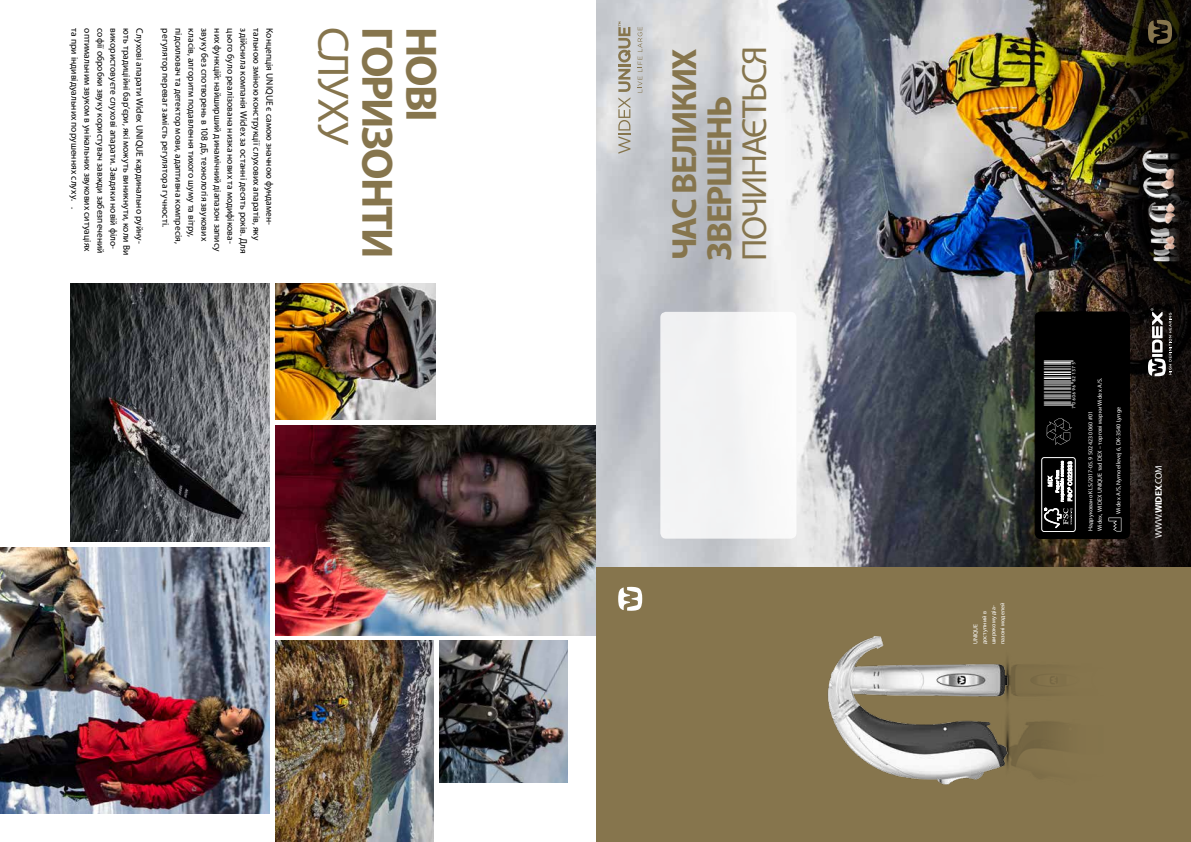
<style>
.page{position:relative;width:1191px;height:842px;background:#fff}
.page>*{position:absolute;margin:0;border:0;box-sizing:border-box;transform-origin:0 0}
.t1{font:700 44px "Myriad Pro";letter-spacing:-.045em;color:#86754d}
.t2{font:44px "Myriad Pro";letter-spacing:-.02em;color:#86754d}
.t3{font:700 35px/35px "Myriad Pro";letter-spacing:-.045em;color:#86754d}
.t4{font:35px "Myriad Pro";letter-spacing:-.05em;color:#86754d}
.t5{font:9.5px "Myriad Pro";letter-spacing:.005em;color:#000}
.t6{font:9.5px "Myriad Pro";letter-spacing:-.01em;color:#fff}
.t7{font:6px/9px "Myriad Pro";letter-spacing:.02em;color:#fff}
.t8{font:6px "MRVUEBMA";color:#fff}
.s1{font-weight:700}
</style>
<div class="page">
<img style="left:595px;top:0;width:463px;height:567px">
<img style="left:1058px;top:0;width:133px;height:567px">
<div style="left:595px;top:567px;width:596px;height:275px;background:#86754d"></div>
<img style="left:828px;top:636px;width:234px;height:149px">
<img style="left:0;top:547px;width:269px;height:267px">
<img style="left:275px;top:641px;width:159px;height:201px">
<img style="left:71px;top:283px;width:198px;height:258px">
<img style="left:439px;top:641px;width:128px;height:141px">
<img style="left:275px;top:283px;width:160px;height:137px">
<img style="left:275px;top:425px;width:320px;height:210px">
<svg style="left:1148px;top:308px;width:23px;height:68px"></svg>
<div style="left:1035px;top:312px;width:94px;height:226px;background:#000;border-radius:6px"></div>
<div style="left:1035px;top:312px;width:94px;height:227px;border:1px solid #000;border-radius:6px"></div>
<svg style="left:618px;top:22px;width:13px;height:132px;background:#b6b1a4"></svg>
<svg style="left:637px;top:27px;width:5px;height:66px"></svg>
<svg style="left:1046px;top:418px;width:26px;height:27px"></svg>
<svg style="left:1108px;top:517px;width:13px;height:14px"></svg>
<div style="left:1041px;top:457px;width:34px;height:75px;border:1px solid #fff;border-radius:3px"></div>
<svg style="left:1044px;top:508px;width:28px;height:20px"></svg>
<svg style="left:1047px;top:461px;width:25px;height:41px"></svg>
<div style="left:660px;top:312px;width:136px;height:227px;background:#f3f3f4;border-radius:6px"></div>
<svg style="left:1148px;top:20px;width:24px;height:24px"></svg>
<svg style="left:618px;top:587px;width:24px;height:24px"></svg>
<img style="left:1137px;top:137px;width:54px;height:136px">
<p class="t5" style="left:80px;top:28px;width:182px;rotate:90deg">та при індивідуальних порушеннях слуху. .</p>
<p class="t5" style="left:93px;top:28px;width:225px;rotate:90deg">оптимальним звуком в унікальних звукових ситуаціях</p>
<p class="t5" style="left:106px;top:28px;width:227px;rotate:90deg">софії обробки звуку користувач завжди забезпечений</p>
<h1 class="t2" style="left:360px;top:27px;width:120px;rotate:90deg">СЛУХУ</h1>
<h1 class="t1" style="left:406px;top:27px;width:234px;rotate:90deg">ГОРИЗОНТИ</h1>
<h1 class="t1" style="left:450px;top:27px;width:96px;rotate:90deg">НОВІ</h1>
<p class="t5" style="left:236px;top:28px;width:217px;rotate:90deg">цього було реалізована низка нових та модифікова-</p>
<p class="t5" style="left:249px;top:28px;width:227px;rotate:90deg">здійснила компанія Widex за останні десять років. Для</p>
<p class="t5" style="left:262px;top:28px;width:214px;rotate:90deg">тальною зміною конструкції слухових апаратів, яку</p>
<p class="t5" style="left:145px;top:28px;width:217px;rotate:90deg">Слухові апарати Widex UNIQUE кардинально руйну-</p>
<p class="t5" style="left:171px;top:28px;width:200px;rotate:90deg">регулятор переваг замість регулятора гучності.</p>
<p class="t5" style="left:184px;top:28px;width:217px;rotate:90deg">підсилювач та детектор мови, адаптивна компресія,</p>
<p class="t5" style="left:197px;top:28px;width:210px;rotate:90deg">класів, алгоритм подавлення тихого шуму та вітру,</p>
<p class="t5" style="left:210px;top:28px;width:214px;rotate:90deg">звуку без спотворень в 108 дБ, технологія звукових</p>
<p class="t5" style="left:223px;top:28px;width:225px;rotate:90deg">них функцій: найширший динамічний діапазон запису</p>
<p class="t5" style="left:119px;top:28px;width:222px;rotate:90deg">використовуєте слухові апарати. Завдяки новій філо-</p>
<p class="t5" style="left:132px;top:28px;width:228px;rotate:90deg">ють традиційні бар’єри, які можуть виникнути, коли Ви</p>
<p class="t5" style="left:275px;top:28px;width:198px;rotate:90deg">Концепція UNIQUE є самою значною фундамен-</p>
<h2 class="t3" style="left:666px;top:260px;width:214px;rotate:-90deg">ЧАС ВЕЛИКИХ<br>ЗВЕРШЕНЬ</h2>
<h2 class="t4" style="left:733px;top:260px;width:216px;rotate:-90deg">ПОЧИНАЄТЬСЯ</h2>
<p class="t7" style="left:970px;top:644px;width:43px;rotate:-90deg">UNIQUE доступний в широкому діа&shy;пазоні моделей</p>
<p class="t8" style="left:1065px;top:409px;width:51px;rotate:-90deg">Ç[0y0y9y|ksadjg]</p>
<p class="t7" style="left:1095px;top:531px;width:154px;rotate:-90deg">Widex, WIDEX UNIQUE таd DEX – торгові марки Widex A/S.</p>
<p class="t7" style="left:1086px;top:531px;width:121px;rotate:-90deg">Надруковано KLS/2017-05. 9 502 4230 060 #01</p>
<p class="t7" style="left:1114px;top:514px;width:108px;rotate:-90deg">Widex A/S, Nymoellevej 6, DK-3540 Lynge</p>
<p class="t6" style="left:1152px;top:538px;width:74px;rotate:-90deg">WWW.<span class="s1">WIDEX</span>.COM</p>
</div>
